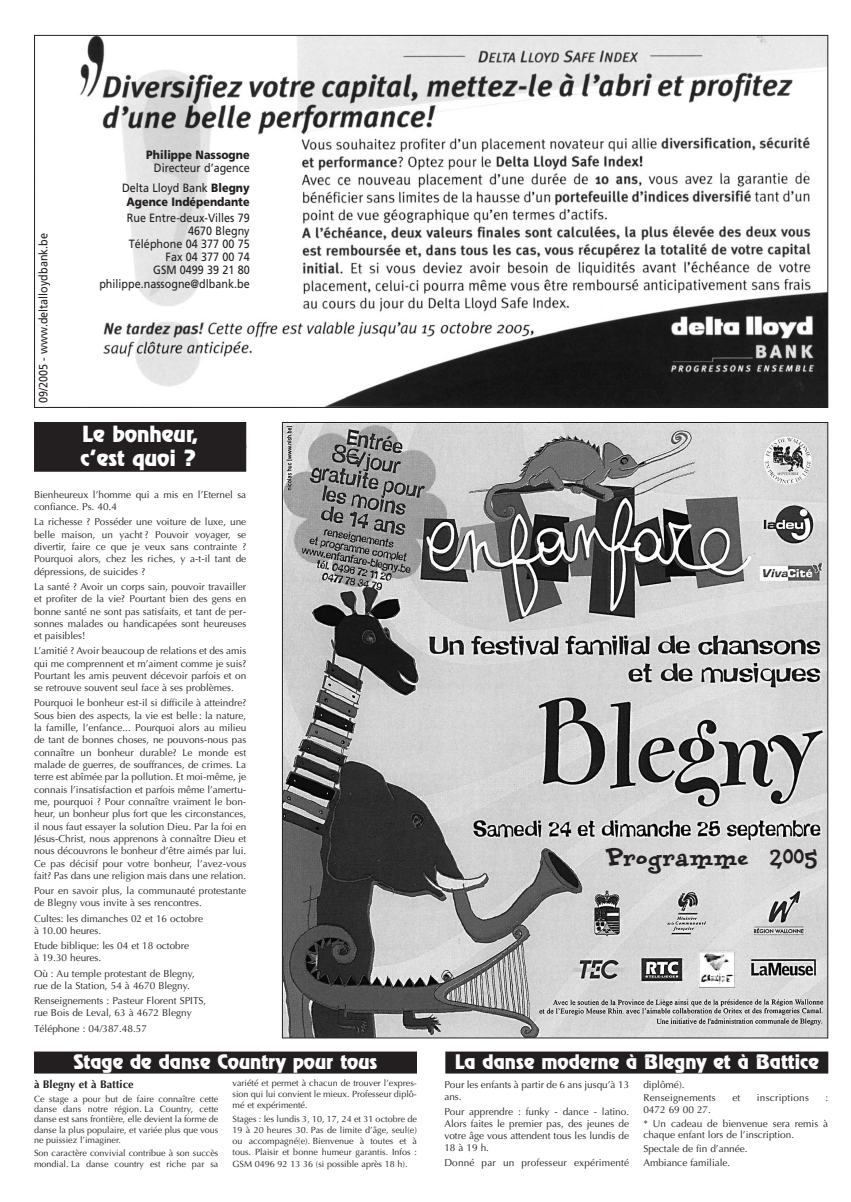
<style>
.page{position:relative;width:851px;height:1202px;background:#fff}
.page>*{position:absolute;margin:0;border:0;box-sizing:border-box;transform-origin:0 0}
.t1{font:900 27.3px "Dolores";color:#231f20;scale:.73 1}
.t2{font:20px/23.7px "Revue";color:#fff}
.t3{font:18px "Revue";color:#fff}
.t4{font:12px/13.2px "Frutiger";color:#231f20;text-align:right;scale:.9 1}
.t5{font:900 12px "Frutiger";color:#231f20;scale:.9 1}
.t6{font:700 11px "Optima";color:#231f20}
.t7{font:10px/12.3px "Optima";color:#231f20}
.t8{font:10px/13.3px "Optima";letter-spacing:.02em;color:#231f20}
.t9{font:9px/11.1px "Optima";color:#231f20;text-align:justify}
.s1{font-weight:900}
</style>
<div class="page">
<img style="left:39px;top:37px;width:787px;height:369px">
<img style="left:284px;top:424px;width:542px;height:612px">
<div style="left:445px;top:1051px;width:383px;height:22px;background:#231f20"></div>
<div style="left:34px;top:1051px;width:383px;height:22px;background:#231f20"></div>
<div style="left:34px;top:422px;width:212px;height:26px;background:#231f20"></div>
<div style="left:34px;top:446px;width:212px;height:26px;background:#231f20"></div>
<p class="t4" style="left:38px;top:403px;width:190px;rotate:-90deg">09/2005 - www.deltalloydbank.be</p>
<p class="t5" style="left:146px;top:150px;width:116px">Philippe Nassogne</p>
<p class="t4" style="left:122px;top:159px;width:143px;line-height:20.3px">Directeur d’agence<br>Delta Lloyd Bank <span class="s1">Blegny</span></p>
<p class="t5" style="left:126px;top:197px;width:138px">Agence Indépendante</p>
<p class="t4" style="left:99px;top:212px;width:168px">Rue Entre-deux-Villes 79<br>4670 Blegny<br>Téléphone 04 377 00 75<br>Fax 04 377 00 74<br>GSM 0499 39 21 80 philippe.nassogne@dlbank.be</p>
<h2 class="t2" style="left:81px;top:424px;width:119px">Le bonheur, c’est quoi ?</h2>
<p class="t7" style="left:34px;top:489px;width:214px">Bienheureux l’homme qui a mis en l’Eternel sa confiance. Ps. 40.4</p>
<p class="t7" style="left:34px;top:517px;width:214px;text-align:justify">La richesse ? Posséder une voiture de luxe, une belle maison, un yacht ? Pouvoir voyager, se divertir, faire ce que je veux sans contrainte ?<br>Pourquoi alors, chez les riches, y a-t-il tant de dépressions, de suicides ?</p>
<p class="t7" style="left:34px;top:581px;width:214px;text-align:justify">La santé ? Avoir un corps sain, pouvoir travailler et profiter de la vie? Pourtant bien des gens en bonne santé ne sont pas satisfaits, et tant de per&shy;sonnes malades ou handicapées sont heureuses et paisibles!</p>
<p class="t7" style="left:34px;top:646px;width:214px;text-align:justify">L’amitié ? Avoir beaucoup de relations et des amis qui me comprennent et m’aiment comme je suis?<br>Pourtant les amis peuvent décevoir parfois et on se retrouve souvent seul face à ses problèmes.</p>
<p class="t7" style="left:34px;top:698px;width:214px;text-align:justify">Pourquoi le bonheur est-il si difficile à atteindre?<br>Sous bien des aspects, la vie est belle : la nature, la famille, l’enfance... Pourquoi alors au milieu de tant de bonnes choses, ne pouvons-nous pas connaître un bonheur durable? Le monde est malade de guerres, de souffrances, de crimes. La terre est abîmée par la pollution. Et moi-même, je connais l’insatisfaction et parfois même l’amertu&shy;me, pourquoi ? Pour connaître vraiment le bon&shy;heur, un bonheur plus fort que les circonstances, il nous faut essayer la solution Dieu. Par la foi en Jésus-Christ, nous apprenons à connaître Dieu et nous découvrons le bonheur d’être aimés par lui.<br>Ce pas décisif pour votre bonheur, l’avez-vous fait? Pas dans une religion mais dans une relation.</p>
<p class="t7" style="left:34px;top:886px;width:214px">Pour en savoir plus, la communauté protestante de Blegny vous invite à ses rencontres.</p>
<p class="t7" style="left:34px;top:913px;width:170px">Cultes: les dimanches 02 et 16 octobre à 10.00 heures.</p>
<p class="t7" style="left:34px;top:940px;width:157px">Etude biblique: les 04 et 18 octobre à 19.30 heures.</p>
<p class="t7" style="left:34px;top:968px;width:162px">Où : Au temple protestant de Blegny, rue de la Station, 54 à 4670 Blegny.</p>
<p class="t7" style="left:34px;top:995px;width:174px">Renseignements : Pasteur Florent SPITS, rue Bois de Leval, 63 à 4672 Blegny</p>
<p class="t7" style="left:34px;top:1023px;width:114px">Téléphone : 04/387.48.57</p>
<h1 class="t1" style="left:605px;top:846px;width:292px">Programme 2005</h1>
<h3 class="t3" style="left:73px;top:1054px;width:305px">Stage de danse Country pour tous</h3>
<h3 class="t3" style="left:454px;top:1054px;width:365px">La danse moderne à Blegny et à Battice</h3>
<p class="t6" style="left:34px;top:1079px;width:101px">à Blegny et à Battice</p>
<p class="t9" style="left:34px;top:1094px;width:186px;line-height:10.4px">Ce stage a pour but de faire connaître cette danse dans notre région. La Country, cette danse est sans frontière, elle devient la forme de danse la plus populaire, et variée plus que vous ne puissiez l’imaginer.</p>
<p class="t9" style="left:34px;top:1149px;width:186px;line-height:10.4px">Son caractère convivial contribue à son succès mondial. La danse country est riche par sa</p>
<p class="t9" style="left:232px;top:1078px;width:186px">variété et permet à chacun de trouver l’expres&shy;sion qui lui convient le mieux. Professeur diplô&shy;mé et expérimenté.</p>
<p class="t9" style="left:232px;top:1114px;width:186px">Stages : les lundis 3, 10, 17, 24 et 31 octobre de 19 à 20 heures 30. Pas de limite d’âge, seul(e) ou accompagné(e). Bienvenue à toutes et à tous. Plaisir et bonne humeur garantis. Infos :<br>GSM 0496 92 13 36 (si possible après 18 h).</p>
<p class="t7" style="left:444px;top:1080px;width:186px">Pour les enfants à partir de 6 ans jusqu’à 13 ans.</p>
<p class="t7" style="left:444px;top:1107px;width:186px;text-align:justify">Pour apprendre : funky - dance - latino.<br>Alors faites le premier pas, des jeunes de votre âge vous attendent tous les lundis de 18 à 19 h.</p>
<p class="t7" style="left:444px;top:1158px;width:186px">Donné par un professeur expérimenté</p>
<p class="t8" style="left:643px;top:1079px;width:74px">diplômé).<br>Renseignements</p>
<p class="t7" style="left:732px;top:1093px;width:10px">et</p>
<p class="t8" style="left:756px;top:1092px;width:53px">inscriptions</p>
<p class="t7" style="left:825px;top:1093px;width:4px">:</p>
<p class="t7" style="left:643px;top:1104px;width:186px;line-height:13.3px">0472 69 00 27.<br>* Un cadeau de bienvenue sera remis à</p>
<p class="t7" style="left:643px;top:1129px;width:152px;line-height:13.3px">chaque enfant lors de l’inscription.<br>Spectale de fin d’année.</p>
<p class="t7" style="left:643px;top:1158px;width:88px">Ambiance familiale.</p>
</div>
